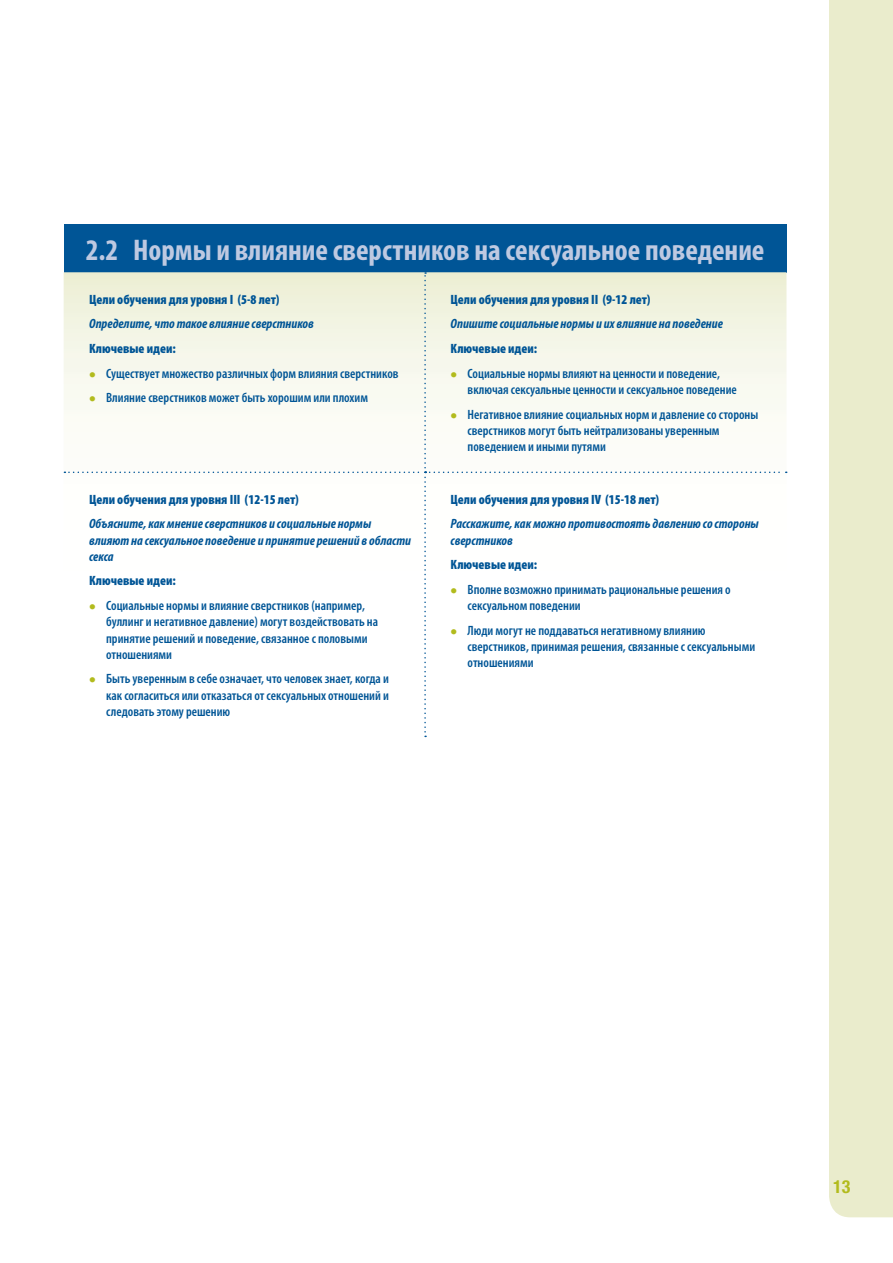
<style>
.page{position:relative;width:893px;height:1263px;background:#fff}
.page>*{position:absolute;margin:0;border:0;box-sizing:border-box;transform-origin:0 0}
.t1{font:700 condensed 30px "Myriad Pro";color:#bec9e1}
.t2{font:700 condensed 18px "Helvetica Neue LT Com";color:#b2bb1d}
.t3{font:600 condensed 13.5px/16.2px "Myriad Pro";color:#005596}
.t4{font:italic 700 condensed 13.5px/16.2px "Myriad Pro";color:#005596}
.t5{font:900 condensed 13.5px "Myriad Pro";color:#005596}
</style>
<div class="page">
<div style="left:829px;top:0;width:63px;height:1217px;background:#eaeccc"></div>
<div style="left:64px;top:224px;width:722px;height:48px;background:#005596"></div>
<svg style="left:64px;top:272px;width:723px;height:465px"></svg>
<h1 class="t1" style="left:86px;top:232px;width:680px">2.2 Нормы и влияние сверстников на сексуальное поведение</h1>
<p class="t5" style="left:89px;top:291px;width:192px">Цели обучения для уровня I (5-8 лет)</p>
<p class="t4" style="left:89px;top:316px;width:226px">Определите, что такое влияние сверстников</p>
<p class="t5" style="left:89px;top:341px;width:88px">Ключевые идеи:</p>
<p class="t3" style="left:106px;top:362px;width:294px;line-height:24.8px">Существует множество различных форм влияния сверстников<br>Влияние сверстников может быть хорошим или плохим</p>
<p class="t5" style="left:451px;top:291px;width:201px">Цели обучения для уровня II (9-12 лет)</p>
<p class="t4" style="left:451px;top:316px;width:274px">Опишите социальные нормы и их влияние на поведение</p>
<p class="t5" style="left:451px;top:341px;width:88px">Ключевые идеи:</p>
<p class="t3" style="left:468px;top:366px;width:271px">Социальные нормы влияют на ценности и поведение, включая сексуальные ценности и сексуальное поведение</p>
<p class="t3" style="left:468px;top:407px;width:292px">Негативное влияние социальных норм и давление со стороны сверстников могут быть нейтрализованы уверенным поведением и иными путями</p>
<p class="t5" style="left:89px;top:491px;width:211px">Цели обучения для уровня III (12-15 лет)</p>
<p class="t4" style="left:89px;top:516px;width:323px">Объясните, как мнение сверстников и социальные нормы влияют на сексуальное поведение и принятие решений в области секса</p>
<p class="t5" style="left:89px;top:573px;width:88px">Ключевые идеи:</p>
<p class="t3" style="left:106px;top:598px;width:273px">Социальные нормы и влияние сверстников (например, буллинг и негативное давление) могут воздействовать на принятие решений и поведение, связанное с половыми отношениями</p>
<p class="t3" style="left:106px;top:672px;width:284px;text-align:justify">Быть уверенным в себе означает, что человек знает, когда и как согласиться или отказаться от сексуальных отношений и следовать этому решению</p>
<p class="t5" style="left:451px;top:491px;width:210px">Цели обучения для уровня IV (15-18 лет)</p>
<p class="t4" style="left:451px;top:516px;width:310px">Расскажите, как можно противостоять давлению со стороны сверстников</p>
<p class="t5" style="left:451px;top:557px;width:88px">Ключевые идеи:</p>
<p class="t3" style="left:468px;top:582px;width:265px">Вполне возможно принимать рациональные решения о сексуальном поведении</p>
<p class="t3" style="left:468px;top:623px;width:289px">Люди могут не поддаваться негативному влиянию сверстников, принимая решения, связанные с сексуальными отношениями</p>
<h2 class="t2" style="left:833px;top:1177px;width:19px">13</h2>
</div>
